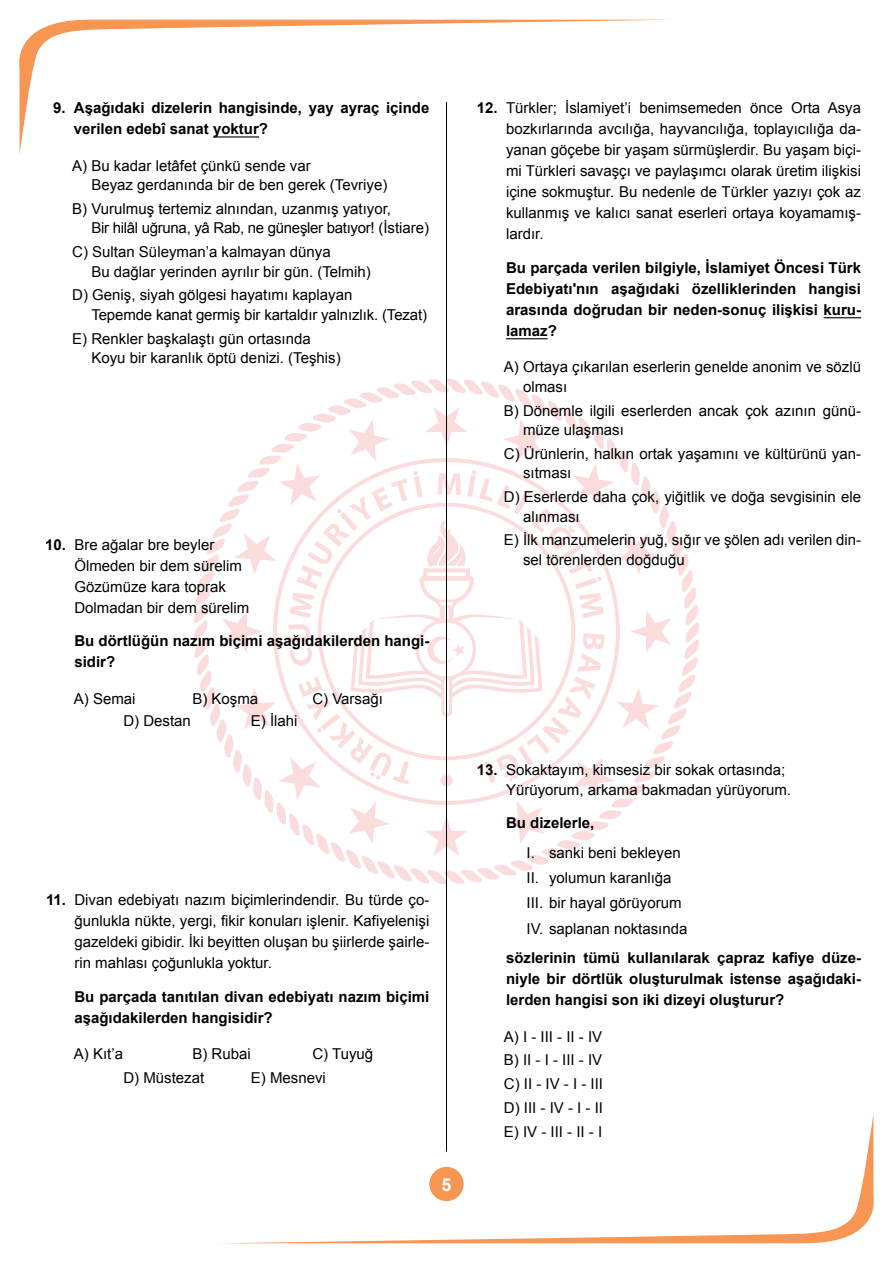
<style>
.page{position:relative;width:893px;height:1263px;background:#fff}
.page>*{position:absolute;margin:0;border:0;box-sizing:border-box;transform-origin:0 0}
.t1{font:700 18px "Arial";color:#fff}
.t2{font:15px/21px "Arial";color:#000}
.t3{font:700 15px/21px "Arial";color:#000}
.s1{font-weight:700}
</style>
<div class="page">
<svg style="left:187px;top:372px;width:519px;height:519px"></svg>
<svg style="left:19px;top:20px;width:632px;height:135px"></svg>
<svg style="left:243px;top:1114px;width:631px;height:129px"></svg>
<hr style="left:446px;top:102px;width:1px;height:1050px;background:#000">
<hr style="left:213px;top:136px;width:46px;height:2px;background:#000">
<hr style="left:824px;top:317px;width:37px;height:1px;background:#000">
<hr style="left:506px;top:338px;width:42px;height:1px;background:#000">
<p class="t3" style="left:74px;top:98px;width:357px;text-indent:-21px">9. Aşağıdaki dizelerin hangisinde, yay ayraç içinde verilen edebî sanat yoktur?</p>
<p class="t2" style="left:91px;top:156px;width:297px;line-height:19.5px;text-indent:-19px">A) Bu kadar letâfet çünkü sende var<br>Beyaz gerdanında bir de ben gerek (Tevriye)</p>
<p class="t2" style="left:91px;top:199px;width:339px;line-height:19.5px;text-indent:-19px">B) Vurulmuş tertemiz alnından, uzanmış yatıyor,<br>Bir hilâl uğruna, yâ Rab, ne güneşler batıyor! (İstiare)</p>
<p class="t2" style="left:91px;top:242px;width:281px;line-height:19.5px;text-indent:-19px">C) Sultan Süleyman’a kalmayan dünya<br>Bu dağlar yerinden ayrılır bir gün. (Telmih)</p>
<p class="t2" style="left:91px;top:285px;width:337px;line-height:19.5px;text-indent:-19px">D) Geniş, siyah gölgesi hayatımı kaplayan<br>Tepemde kanat germiş bir kartaldır yalnızlık. (Tezat)</p>
<p class="t2" style="left:91px;top:329px;width:251px;line-height:19.5px;text-indent:-19px">E) Renkler başkalaştı gün ortasında<br>Koyu bir karanlık öptü denizi. (Teşhis)</p>
<p class="t2" style="left:74px;top:534px;width:177px;text-indent:-29px"><span class="s1">10.</span> Bre ağalar bre beyler<br>Ölmeden bir dem sürelim<br>Gözümüze kara toprak<br>Dolmadan bir dem sürelim</p>
<p class="t3" style="left:74px;top:631px;width:357px">Bu dörtlüğün nazım biçimi aşağıdakilerden hangi&shy;sidir?</p>
<p class="t2" style="left:74px;top:688px;width:63px">A) Semai</p>
<p class="t2" style="left:192px;top:688px;width:67px">B) Koşma</p>
<p class="t2" style="left:312px;top:688px;width:72px">C) Varsağı</p>
<p class="t2" style="left:123px;top:710px;width:69px">D) Destan</p>
<p class="t2" style="left:251px;top:710px;width:48px">E) İlahi</p>
<p class="t2" style="left:74px;top:889px;width:357px;text-align:justify;text-indent:-28px"><span class="s1">11.</span> Divan edebiyatı nazım biçimlerindendir. Bu türde ço&shy;ğunlukla nükte, yergi, fikir konuları işlenir. Kafiyelenişi gazeldeki gibidir. İki beyitten oluşan bu şiirlerde şairle&shy;rin mahlası çoğunlukla yoktur.</p>
<p class="t3" style="left:74px;top:987px;width:357px">Bu parçada tanıtılan divan edebiyatı nazım biçimi aşağıdakilerden hangisidir?</p>
<p class="t2" style="left:74px;top:1044px;width:51px">A) Kıt’a</p>
<p class="t2" style="left:192px;top:1044px;width:60px">B) Rubai</p>
<p class="t2" style="left:312px;top:1044px;width:62px">C) Tuyuğ</p>
<p class="t2" style="left:123px;top:1067px;width:82px">D) Müstezat</p>
<p class="t2" style="left:251px;top:1067px;width:77px">E) Mesnevi</p>
<p class="t1" style="left:442px;top:1172px;width:12px">5</p>
<p class="t2" style="left:506px;top:97px;width:357px;text-align:justify;text-indent:-29px"><span class="s1">12.</span> Türkler; İslamiyet’i benimsemeden önce Orta Asya bozkırlarında avcılığa, hayvancılığa, toplayıcılığa da&shy;yanan göçebe bir yaşam sürmüşlerdir. Bu yaşam biçi&shy;mi Türkleri savaşçı ve paylaşımcı olarak üretim ilişkisi içine sokmuştur. Bu nedenle de Türkler yazıyı çok az kullanmış ve kalıcı sanat eserleri ortaya koyamamış&shy;lardır.</p>
<p class="t3" style="left:506px;top:257px;width:357px;text-align:justify">Bu parçada verilen bilgiyle, İslamiyet Öncesi Türk Edebiyatı'nın aşağıdaki özelliklerinden hangisi arasında doğrudan bir neden-sonuç ilişkisi kuru&shy;lamaz?</p>
<p class="t2" style="left:523px;top:357px;width:340px;line-height:19.5px;text-indent:-19px">A) Ortaya çıkarılan eserlerin genelde anonim ve sözlü olması</p>
<p class="t2" style="left:523px;top:401px;width:340px;line-height:19.5px;text-indent:-19px">B) Dönemle ilgili eserlerden ancak çok azının günü&shy;müze ulaşması</p>
<p class="t2" style="left:523px;top:444px;width:340px;line-height:19.5px;text-indent:-19px">C) Ürünlerin, halkın ortak yaşamını ve kültürünü yan&shy;sıtması</p>
<p class="t2" style="left:523px;top:487px;width:340px;line-height:19.5px;text-indent:-19px">D) Eserlerde daha çok, yiğitlik ve doğa sevgisinin ele alınması</p>
<p class="t2" style="left:523px;top:530px;width:340px;line-height:19.5px;text-indent:-19px">E) İlk manzumelerin yuğ, sığır ve şölen adı verilen din&shy;sel törenlerden doğduğu</p>
<p class="t2" style="left:506px;top:760px;width:287px;line-height:19.5px;text-indent:-29px"><span class="s1">13.</span> Sokaktayım, kimsesiz bir sokak ortasında;<br>Yürüyorum, arkama bakmadan yürüyorum.</p>
<p class="t3" style="left:506px;top:813px;width:90px">Bu dizelerle,</p>
<p class="t2" style="left:526px;top:840px;width:162px;line-height:25.2px">I. sanki beni bekleyen<br>II. yolumun karanlığa<br>III. bir hayal görüyorum<br>IV. saplanan noktasında</p>
<p class="t3" style="left:506px;top:948px;width:357px;text-align:justify">sözlerinin tümü kullanılarak çapraz kafiye düze&shy;niyle bir dörtlük oluşturulmak istense aşağıdaki&shy;lerden hangisi son iki dizeyi oluşturur?</p>
<p class="t2" style="left:504px;top:1025px;width:101px;line-height:23.7px;text-align:justify">A) I - III - II - IV B) II - I - III - IV C) II - IV - I - III D) III - IV - I - II E) IV - III - II - I</p>
</div>
